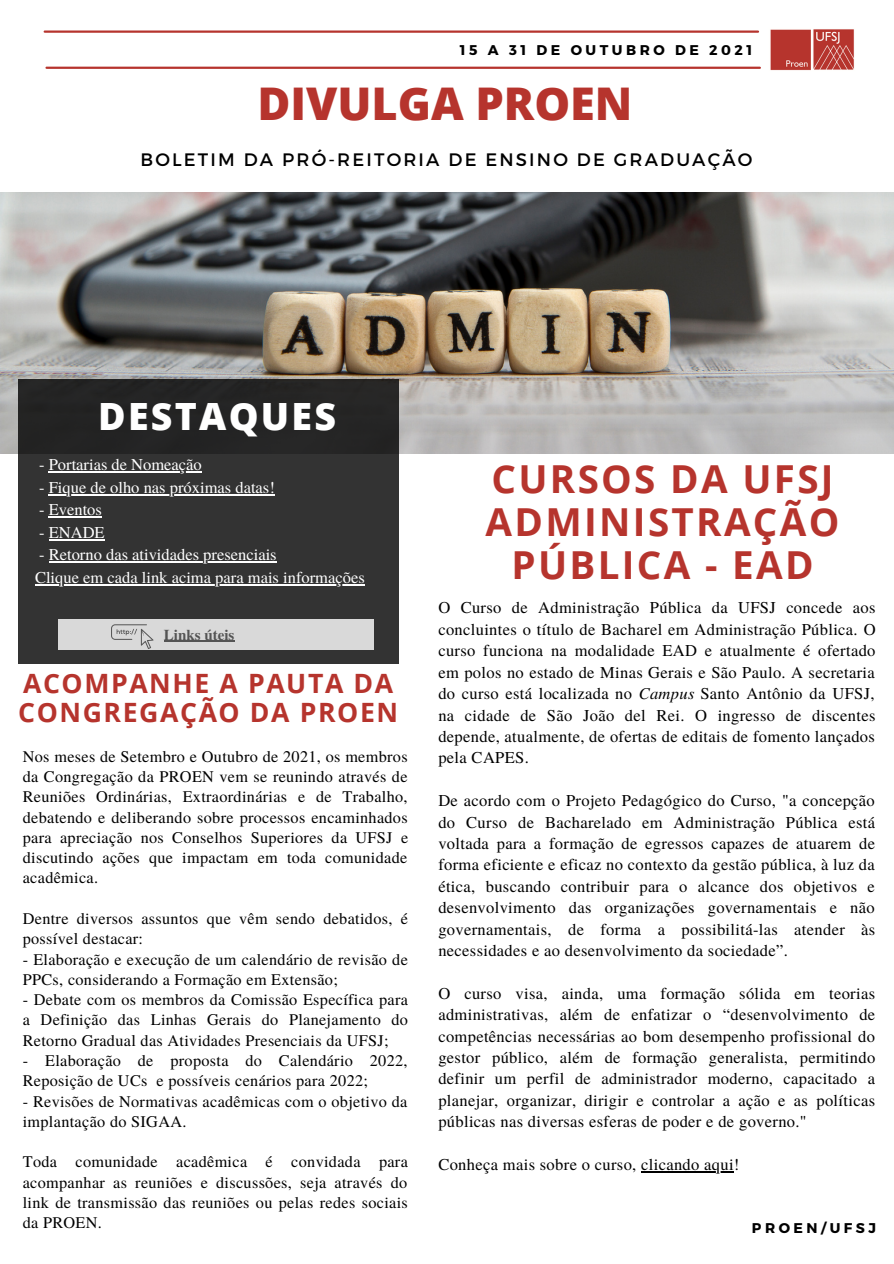
<style>
.page{position:relative;width:894px;height:1264px;background:#fff}
.page>*{position:absolute;margin:0;border:0;box-sizing:border-box;transform-origin:0 0}
.t1{font:800 45px "Open Sans";color:#b6342d}
.t2{font:700 38.55px/42.8px "Open Sans";letter-spacing:.06em;color:#b6342d;text-align:center}
.t3{font:800 37.5px "Open Sans";letter-spacing:.06em;color:#fff}
.t4{font:700 26.55px/29.2px "Open Sans";letter-spacing:.06em;color:#b6342d}
.t5{font:18px "Montserrat";letter-spacing:.12em;color:#000}
.t6{font:16.5px/21.5px "Te X Gyre Termes";letter-spacing:.02em;color:#000;text-align:justify}
.t7{font:16.5px "Te X Gyre Termes";color:#fff}
.t8{font:16.2px/20.2px "Te X Gyre Termes";letter-spacing:.02em;color:#000}
.t9{font:700 15px "Te X Gyre Termes";color:#545454}
.t10{font:700 14.1px "Montserrat";letter-spacing:.25em;color:#000}
.s1{font-style:italic}
</style>
<div class="page">
<img style="left:0;top:192px;width:893px;height:262px">
<img style="left:770px;top:29px;width:84px;height:42px">
<hr style="left:45px;top:30px;width:712px;height:3px;background:#b6342d">
<hr style="left:47px;top:67px;width:712px;height:2px;background:#b6342d">
<div style="left:18px;top:379px;width:381px;height:284px;background:linear-gradient(to bottom,#262626,#3f3f3f)"></div>
<div style="left:58px;top:619px;width:315px;height:30px;background:#d9d9d9"></div>
<svg style="left:111px;top:624px;width:42px;height:25px"></svg>
<hr style="left:49px;top:471px;width:153px;height:1px;background:#fff">
<hr style="left:49px;top:494px;width:226px;height:1px;background:#fff">
<hr style="left:49px;top:516px;width:53px;height:1px;background:#fff">
<hr style="left:49px;top:539px;width:56px;height:1px;background:#fff">
<hr style="left:49px;top:561px;width:227px;height:1px;background:#fff">
<hr style="left:35px;top:584px;width:329px;height:1px;background:#fff">
<hr style="left:641px;top:1171px;width:92px;height:1px;background:#000">
<hr style="left:164px;top:640px;width:70px;height:2px;background:#545454">
<p class="t10" style="left:460px;top:41px;width:294px">15 A 31 DE OUTUBRO DE 2021</p>
<p class="t1" style="left:257px;top:72px;width:376px">DIVULGA PROEN</p>
<p class="t5" style="left:140px;top:147px;width:613px">BOLETIM DA PRÓ-REITORIA DE ENSINO DE GRADUAÇÃO</p>
<p class="t3" style="left:98px;top:390px;width:239px">DESTAQUES</p>
<p class="t7" style="left:39px;top:453px;width:164px">- Portarias de Nomeação</p>
<p class="t7" style="left:39px;top:475px;width:237px">- Fique de olho nas próximas datas!</p>
<p class="t7" style="left:39px;top:498px;width:64px">- Eventos</p>
<p class="t7" style="left:39px;top:520px;width:67px">- ENADE</p>
<p class="t7" style="left:39px;top:543px;width:239px">- Retorno das atividades presenciais</p>
<p class="t7" style="left:35px;top:565px;width:331px">Clique em cada link acima para mais informações</p>
<p class="t9" style="left:164px;top:623px;width:72px">Links úteis</p>
<p class="t4" style="left:18px;top:668px;width:381px">ACOMPANHE A PAUTA DA<br>CONGREGAÇÃO DA PROEN</p>
<p class="t8" style="left:23px;top:745px;width:387px;text-align:justify">Nos meses de Setembro e Outubro de 2021, os membros da Congregação da PROEN vem se reunindo através de Reuniões Ordinárias, Extraordinárias e de Trabalho, debatendo e deliberando sobre processos encaminhados para apreciação nos Conselhos Superiores da UFSJ e discutindo ações que impactam em toda comunidade acadêmica.</p>
<p class="t8" style="left:23px;top:907px;width:386px">Dentre diversos assuntos que vêm sendo debatidos, é possível destacar:</p>
<p class="t8" style="left:23px;top:948px;width:386px">- Elaboração e execução de um calendário de revisão de<br>PPCs, considerando a Formação em Extensão;</p>
<p class="t8" style="left:23px;top:988px;width:386px;text-align:justify">- Debate com os membros da Comissão Específica para a Definição das Linhas Gerais do Planejamento do Retorno Gradual das Atividades Presenciais da UFSJ;</p>
<p class="t8" style="left:23px;top:1049px;width:386px">- Elaboração de proposta do Calendário 2022,<br>Reposição de UCs e possíveis cenários para 2022;</p>
<p class="t8" style="left:23px;top:1090px;width:386px">- Revisões de Normativas acadêmicas com o objetivo da implantação do SIGAA.</p>
<p class="t8" style="left:23px;top:1150px;width:386px;text-align:justify">Toda comunidade acadêmica é convidada para acompanhar as reuniões e discussões, seja através do link de transmissão das reuniões ou pelas redes sociais da PROEN.</p>
<p class="t2" style="left:485px;top:456px;width:355px">CURSOS DA UFSJ<br>ADMINISTRAÇÃO<br>PÚBLICA - EAD</p>
<p class="t6" style="left:438px;top:596px;width:438px">O Curso de Administração Pública da UFSJ concede aos concluintes o título de Bacharel em Administração Pública. O curso funciona na modalidade EAD e atualmente é ofertado em polos no estado de Minas Gerais e São Paulo. A secretaria do curso está localizada no <span class="s1">Campus</span> Santo Antônio da UFSJ, na cidade de São João del Rei. O ingresso de discentes depende, atualmente, de ofertas de editais de fomento lançados pela CAPES.</p>
<p class="t6" style="left:438px;top:789px;width:438px">De acordo com o Projeto Pedagógico do Curso, "a concepção do Curso de Bacharelado em Administração Pública está voltada para a formação de egressos capazes de atuarem de forma eficiente e eficaz no contexto da gestão pública, à luz da ética, buscando contribuir para o alcance dos objetivos e desenvolvimento das organizações governamentais e não governamentais, de forma a possibilitá-las atender às necessidades e ao desenvolvimento da sociedade”.</p>
<p class="t6" style="left:438px;top:981px;width:438px">O curso visa, ainda, uma formação sólida em teorias administrativas, além de enfatizar o “desenvolvimento de competências necessárias ao bom desempenho profissional do gestor público, além de formação generalista, permitindo definir um perfil de administrador moderno, capacitado a planejar, organizar, dirigir e controlar a ação e as políticas públicas nas diversas esferas de poder e de governo."</p>
<p class="t6" style="left:438px;top:1152px;width:302px">Conheça mais sobre o curso, clicando aqui!</p>
<p class="t10" style="left:751px;top:1218px;width:126px">PROEN/UFSJ</p>
</div>
